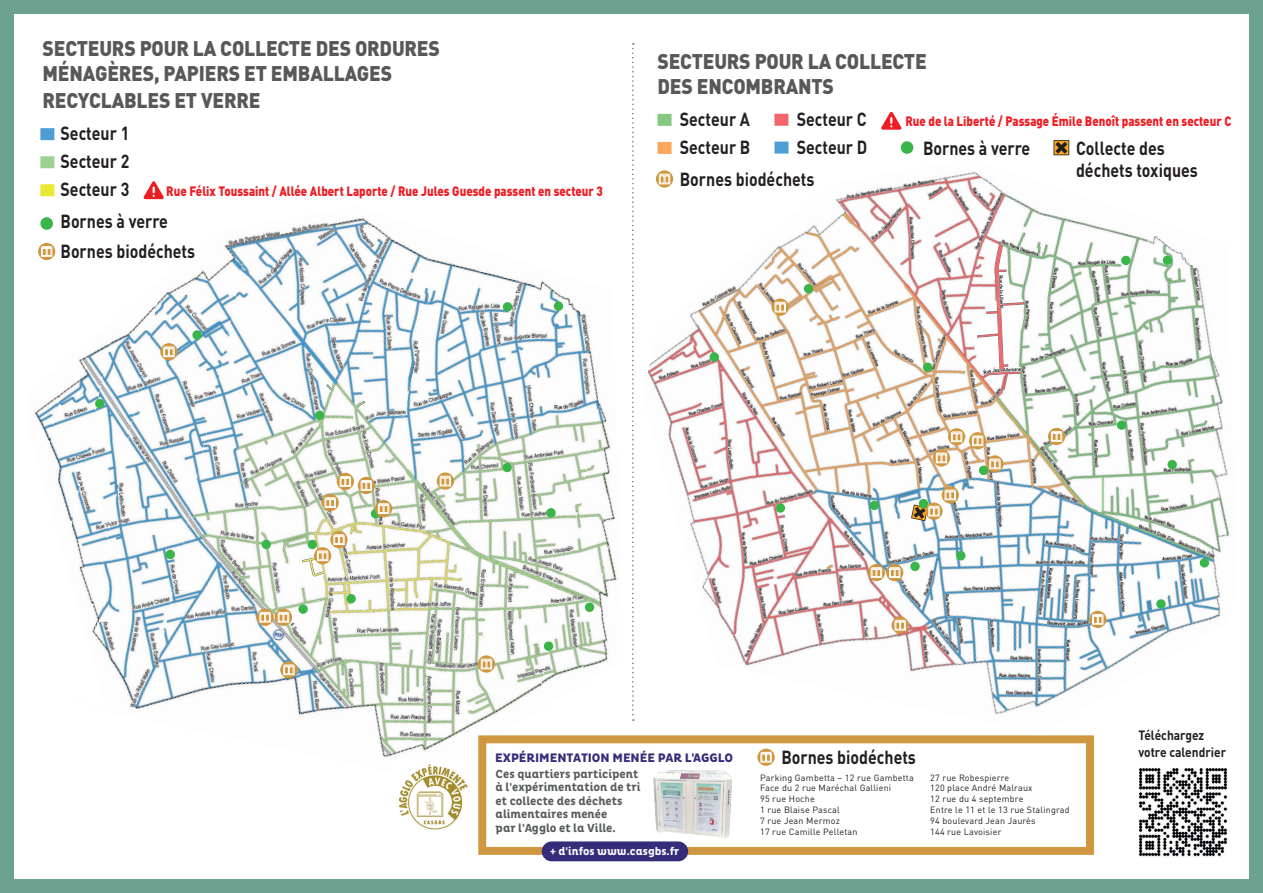
<style>
.page{position:relative;width:1263px;height:893px;background:#fff}
.page>*{position:absolute;margin:0;border:0;box-sizing:border-box;transform-origin:0 0}
.t1{font:900 21px/26.1px "DIN Pro";letter-spacing:-.01em;color:#57585a;scale:.92 1}
.t2{font:700 18.75px/22.5px "DIN Pro";color:#231f20;scale:.85 1}
.t3{font:900 13.5px "DIN Pro";color:#ee1d23;scale:.85 1}
.t4{font:700 13.35px "DIN Pro";color:#231f20;scale:.9 1}
.t5{font:800 12.6px "Pluto Cond";color:#362d7a}
.t6{font:700 12px/13.5px "Pluto Cond";color:#585b5c}
.t7{font:700 11.4px "Pluto Cond";color:#fff}
.t8{font:9px "DIN Pro";letter-spacing:.02em;color:#231f20}
</style>
<div class="page">
<div style="left:40px;top:156px;width:14px;height:12px;background:#9dd193"></div>
<div style="left:40px;top:128px;width:14px;height:12px;background:#4e9ed6"></div>
<div style="left:40px;top:184px;width:14px;height:12px;background:#ebe835"></div>
<div style="left:40px;top:217px;width:13px;height:13px;background:#3ab54a;border-radius:50%"></div>
<img style="left:1139px;top:768px;width:89px;height:89px">
<img style="left:251px;top:218px;width:152px;height:160px">
<img style="left:403px;top:244px;width:187px;height:173px">
<img style="left:95px;top:236px;width:156px;height:471px">
<img style="left:79px;top:279px;width:83px;height:357px">
<img style="left:535px;top:341px;width:76px;height:339px">
<img style="left:57px;top:319px;width:58px;height:238px">
<img style="left:34px;top:360px;width:34px;height:119px">
<img style="left:177px;top:378px;width:227px;height:193px">
<img style="left:363px;top:417px;width:226px;height:233px">
<img style="left:579px;top:500px;width:38px;height:180px">
<img style="left:147px;top:571px;width:290px;height:186px">
<img style="left:413px;top:626px;width:136px;height:115px">
<img style="left:406px;top:741px;width:38px;height:16px">
<img style="left:133px;top:707px;width:20px;height:13px">
<img style="left:152px;top:720px;width:30px;height:8px">
<img style="left:133px;top:708px;width:19px;height:13px">
<svg style="left:192px;top:330px;width:10px;height:10px"></svg>
<svg style="left:553px;top:301px;width:11px;height:10px"></svg>
<svg style="left:95px;top:398px;width:10px;height:11px"></svg>
<svg style="left:314px;top:410px;width:11px;height:10px"></svg>
<svg style="left:502px;top:462px;width:10px;height:11px"></svg>
<svg style="left:546px;top:508px;width:10px;height:10px"></svg>
<svg style="left:584px;top:602px;width:11px;height:10px"></svg>
<svg style="left:298px;top:604px;width:10px;height:10px"></svg>
<svg style="left:346px;top:594px;width:10px;height:10px"></svg>
<svg style="left:261px;top:539px;width:10px;height:10px"></svg>
<svg style="left:325px;top:381px;width:9px;height:11px"></svg>
<svg style="left:355px;top:399px;width:13px;height:11px"></svg>
<svg style="left:502px;top:302px;width:11px;height:10px"></svg>
<svg style="left:543px;top:641px;width:11px;height:10px"></svg>
<svg style="left:165px;top:549px;width:10px;height:11px"></svg>
<div style="left:0;top:0;width:1263px;height:13px;background:#6ba18e"></div>
<div style="left:1249px;top:0;width:14px;height:893px;background:#6ba18e"></div>
<div style="left:0;top:0;width:13px;height:893px;background:#6ba18e"></div>
<div style="left:0;top:880px;width:1263px;height:13px;background:#6ba18e"></div>
<img style="left:648px;top:171px;width:582px;height:543px">
<svg style="left:973px;top:243px;width:51px;height:147px"></svg>
<svg style="left:709px;top:352px;width:10px;height:10px"></svg>
<svg style="left:803px;top:284px;width:11px;height:10px"></svg>
<svg style="left:922px;top:362px;width:11px;height:10px"></svg>
<svg style="left:869px;top:500px;width:10px;height:10px"></svg>
<svg style="left:910px;top:561px;width:10px;height:10px"></svg>
<svg style="left:775px;top:503px;width:10px;height:10px"></svg>
<svg style="left:1156px;top:599px;width:10px;height:10px"></svg>
<svg style="left:1121px;top:255px;width:10px;height:11px"></svg>
<svg style="left:956px;top:550px;width:10px;height:11px"></svg>
<svg style="left:1199px;top:558px;width:10px;height:10px"></svg>
<svg style="left:1167px;top:459px;width:10px;height:11px"></svg>
<svg style="left:1116px;top:420px;width:11px;height:10px"></svg>
<svg style="left:1162px;top:255px;width:10px;height:10px"></svg>
<svg style="left:1053px;top:140px;width:16px;height:15px"></svg>
<svg style="left:1054px;top:141px;width:14px;height:13px"></svg>
<svg style="left:1055px;top:142px;width:12px;height:12px"></svg>
<div style="left:657px;top:114px;width:14px;height:12px;background:#84c882"></div>
<div style="left:657px;top:142px;width:14px;height:12px;background:#f9a75d"></div>
<div style="left:901px;top:141px;width:12px;height:13px;background:#3ab54a;border-radius:50%"></div>
<div style="left:774px;top:114px;width:14px;height:12px;background:#f1666a"></div>
<div style="left:774px;top:142px;width:14px;height:12px;background:#4e9ed6"></div>
<svg style="left:632px;top:43px;width:2px;height:678px"></svg>
<img style="left:398px;top:764px;width:70px;height:66px">
<svg style="left:478px;top:735px;width:616px;height:120px"></svg>
<img style="left:649px;top:765px;width:86px;height:76px">
<div style="left:542px;top:841px;width:146px;height:20px;background:#362d7a;border-radius:10px"></div>
<svg style="left:144px;top:181px;width:20px;height:18px"></svg>
<svg style="left:881px;top:112px;width:21px;height:18px"></svg>
<svg style="left:771px;top:298px;width:18px;height:18px"></svg>
<svg style="left:774px;top:301px;width:12px;height:11px"></svg>
<svg style="left:1048px;top:428px;width:17px;height:17px"></svg>
<svg style="left:1051px;top:431px;width:11px;height:11px"></svg>
<svg style="left:948px;top:428px;width:17px;height:17px"></svg>
<svg style="left:951px;top:431px;width:11px;height:11px"></svg>
<svg style="left:969px;top:432px;width:17px;height:17px"></svg>
<svg style="left:972px;top:435px;width:11px;height:11px"></svg>
<svg style="left:933px;top:449px;width:17px;height:18px"></svg>
<svg style="left:936px;top:452px;width:11px;height:11px"></svg>
<svg style="left:986px;top:455px;width:17px;height:18px"></svg>
<svg style="left:978px;top:458px;width:22px;height:17px"></svg>
<svg style="left:942px;top:486px;width:17px;height:18px"></svg>
<svg style="left:945px;top:489px;width:11px;height:11px"></svg>
<svg style="left:925px;top:503px;width:17px;height:17px"></svg>
<svg style="left:911px;top:498px;width:28px;height:23px"></svg>
<svg style="left:886px;top:564px;width:17px;height:17px"></svg>
<svg style="left:889px;top:567px;width:11px;height:11px"></svg>
<svg style="left:868px;top:564px;width:17px;height:17px"></svg>
<svg style="left:871px;top:567px;width:11px;height:11px"></svg>
<svg style="left:1089px;top:611px;width:17px;height:17px"></svg>
<svg style="left:1092px;top:613px;width:11px;height:12px"></svg>
<svg style="left:891px;top:617px;width:18px;height:17px"></svg>
<svg style="left:894px;top:619px;width:12px;height:11px"></svg>
<svg style="left:656px;top:170px;width:17px;height:18px"></svg>
<svg style="left:659px;top:173px;width:11px;height:11px"></svg>
<svg style="left:38px;top:243px;width:17px;height:17px"></svg>
<svg style="left:41px;top:246px;width:11px;height:11px"></svg>
<svg style="left:160px;top:343px;width:18px;height:17px"></svg>
<svg style="left:163px;top:346px;width:12px;height:11px"></svg>
<svg style="left:437px;top:472px;width:17px;height:18px"></svg>
<svg style="left:440px;top:475px;width:11px;height:11px"></svg>
<svg style="left:337px;top:473px;width:17px;height:17px"></svg>
<svg style="left:340px;top:476px;width:11px;height:11px"></svg>
<svg style="left:358px;top:477px;width:17px;height:17px"></svg>
<svg style="left:361px;top:480px;width:11px;height:11px"></svg>
<svg style="left:322px;top:494px;width:17px;height:17px"></svg>
<svg style="left:325px;top:497px;width:11px;height:11px"></svg>
<div style="left:330px;top:499px;width:5px;height:8px;border:1px solid #fff"></div>
<svg style="left:375px;top:500px;width:17px;height:17px"></svg>
<svg style="left:370px;top:503px;width:19px;height:16px"></svg>
<svg style="left:330px;top:531px;width:18px;height:17px"></svg>
<svg style="left:300px;top:534px;width:45px;height:47px"></svg>
<svg style="left:275px;top:609px;width:17px;height:17px"></svg>
<svg style="left:278px;top:611px;width:11px;height:11px"></svg>
<svg style="left:256px;top:609px;width:18px;height:17px"></svg>
<svg style="left:259px;top:611px;width:12px;height:11px"></svg>
<svg style="left:478px;top:655px;width:17px;height:18px"></svg>
<svg style="left:481px;top:658px;width:11px;height:11px"></svg>
<svg style="left:280px;top:661px;width:17px;height:17px"></svg>
<svg style="left:283px;top:664px;width:11px;height:11px"></svg>
<svg style="left:757px;top:749px;width:18px;height:17px"></svg>
<svg style="left:760px;top:751px;width:12px;height:11px"></svg>
<p class="t1" style="left:43px;top:32px;width:433px">SECTEURS POUR LA COLLECTE DES ORDURES<br>MÉNAGÈRES, PAPIERS ET EMBALLAGES<br>RECYCLABLES ET VERRE</p>
<p class="t2" style="left:61px;top:120px;width:82px">Secteur 1</p>
<p class="t2" style="left:61px;top:148px;width:82px">Secteur 2</p>
<p class="t2" style="left:61px;top:176px;width:82px">Secteur 3</p>
<p class="t3" style="left:166px;top:179px;width:515px">Rue Félix Toussaint / Allée Albert Laporte / Rue Jules Guesde passent en secteur 3</p>
<p class="t2" style="left:61px;top:208px;width:128px">Bornes à verre</p>
<p class="t2" style="left:61px;top:238px;width:160px">Bornes biodéchets</p>
<p class="t1" style="left:657px;top:46px;width:294px;line-height:25.2px">SECTEURS POUR LA COLLECTE<br>DES ENCOMBRANTS</p>
<p class="t2" style="left:680px;top:106px;width:84px">Secteur A</p>
<p class="t2" style="left:680px;top:134px;width:85px">Secteur B</p>
<p class="t2" style="left:923px;top:134px;width:128px">Bornes à verre</p>
<p class="t2" style="left:797px;top:106px;width:84px">Secteur C</p>
<p class="t3" style="left:905px;top:110px;width:385px">Rue de la Liberté / Passage Émile Benoît passent en secteur C</p>
<p class="t2" style="left:797px;top:134px;width:85px">Secteur D</p>
<p class="t2" style="left:1076px;top:134px;width:145px">Collecte des déchets toxiques</p>
<p class="t2" style="left:680px;top:165px;width:160px">Bornes biodéchets</p>
<h3 class="t5" style="left:495px;top:750px;width:239px">EXPÉRIMENTATION MENÉE PAR L'AGGLO</h3>
<h3 class="t6" style="left:496px;top:767px;width:147px">Ces quartiers participent à l'expérimentation de tri et collecte des déchets alimentaires menée<br>par l'Agglo et la Ville.</h3>
<p class="t7" style="left:550px;top:845px;width:130px">+ d'infos www.casgbs.fr</p>
<p class="t2" style="left:781px;top:744px;width:160px">Bornes biodéchets</p>
<p class="t8" style="left:760px;top:770px;width:155px">Parking Gambetta – 12 rue Gambetta</p>
<p class="t8" style="left:760px;top:781px;width:133px">Face du 2 rue Maréchal Gallieni</p>
<p class="t8" style="left:760px;top:792px;width:56px">95 rue Hoche</p>
<p class="t8" style="left:760px;top:803px;width:81px">1 rue Blaise Pascal</p>
<p class="t8" style="left:760px;top:813px;width:81px">7 rue Jean Mermoz</p>
<p class="t8" style="left:760px;top:824px;width:99px">17 rue Camille Pelletan</p>
<p class="t8" style="left:930px;top:770px;width:81px">27 rue Robespierre</p>
<p class="t8" style="left:930px;top:781px;width:104px">120 place André Malraux</p>
<p class="t8" style="left:930px;top:792px;width:95px">12 rue du 4 septembre</p>
<p class="t8" style="left:930px;top:803px;width:141px">Entre le 11 et le 13 rue Stalingrad</p>
<p class="t8" style="left:930px;top:813px;width:107px">94 boulevard Jean Jaurès</p>
<p class="t8" style="left:930px;top:824px;width:73px">144 rue Lavoisier</p>
<p class="t4" style="left:1138px;top:723px;width:75px">Téléchargez</p>
<p class="t4" style="left:1138px;top:741px;width:99px">votre calendrier</p>
</div>
